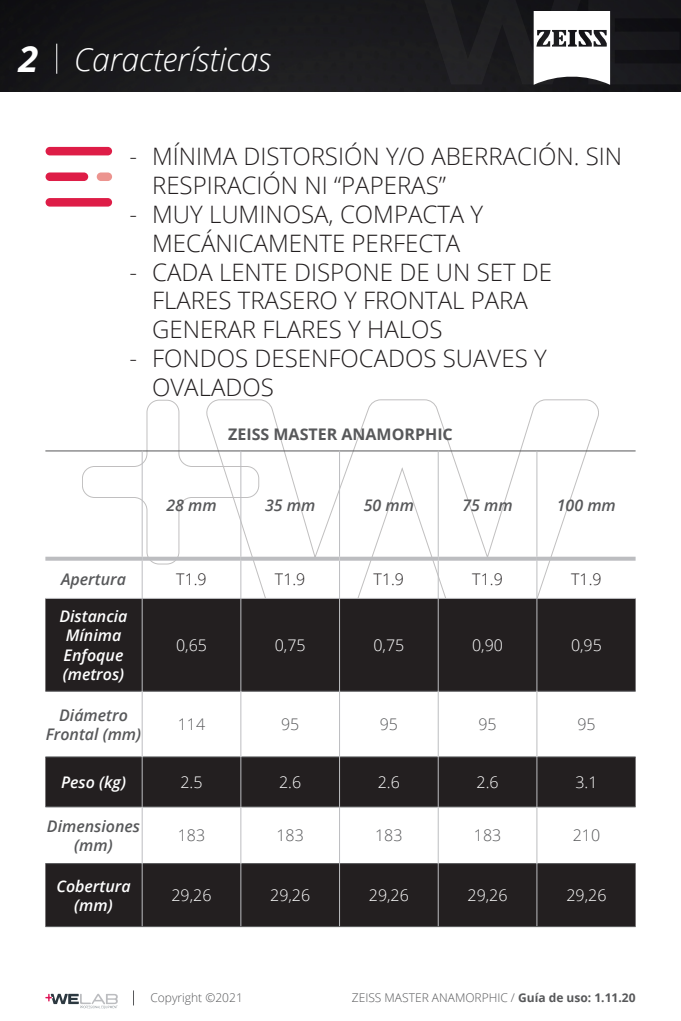
<style>
.page{position:relative;width:681px;height:1021px;background:#fff}
.page>*{position:absolute;margin:0;border:0;box-sizing:border-box;transform-origin:0 0}
.t1{font:italic 700 36px "Open Sans";color:#fff}
.t2{font:italic 300 32px "Open Sans";color:#fff}
.t3{font:300 24px/28.8px "Open Sans";color:#231f20}
.t4{font:italic 600 16px/19.2px "Open Sans";color:#57585a;text-align:center}
.t5{font:300 16px "Open Sans";color:#fff}
.t6{font:italic 600 16px/19.2px "Open Sans";color:#fff}
.t7{font:300 16px "Open Sans";color:#57585a}
.t8{font:700 16px "Open Sans";color:#57585a}
.t9{font:300 16px "Open Sans";color:#231f20}
.t10{font:300 12px "Open Sans";color:#57585a}
.s1{font-weight:700}
</style>
<div class="page">
<img style="left:0;top:0;width:680px;height:91px">
<hr style="left:56px;top:44px;width:1px;height:30px;background:#fff">
<svg style="left:533px;top:12px;width:77px;height:73px"></svg>
<svg style="left:133px;top:990px;width:1px;height:15px"></svg>
<svg style="left:45px;top:993px;width:73px;height:15px"></svg>
<svg style="left:82px;top:400px;width:516px;height:197px"></svg>
<svg style="left:45px;top:599px;width:590px;height:326px;fill:#231f20"></svg>
<hr style="left:45px;top:690px;width:97px;height:2px;background:#57585a">
<hr style="left:143px;top:690px;width:97px;height:2px;background:#57585a">
<hr style="left:241px;top:690px;width:98px;height:2px;background:#57585a">
<hr style="left:340px;top:690px;width:97px;height:2px;background:#57585a">
<hr style="left:438px;top:690px;width:98px;height:2px;background:#57585a">
<hr style="left:537px;top:690px;width:98px;height:2px;background:#57585a">
<hr style="left:45px;top:756px;width:97px;height:1px;background:#57585a">
<hr style="left:143px;top:756px;width:97px;height:1px;background:#57585a">
<hr style="left:241px;top:756px;width:98px;height:1px;background:#57585a">
<hr style="left:340px;top:756px;width:97px;height:1px;background:#57585a">
<hr style="left:438px;top:756px;width:98px;height:1px;background:#57585a">
<hr style="left:537px;top:756px;width:98px;height:1px;background:#57585a">
<hr style="left:45px;top:806px;width:97px;height:1px;background:#57585a">
<hr style="left:143px;top:806px;width:97px;height:1px;background:#57585a">
<hr style="left:241px;top:806px;width:98px;height:1px;background:#57585a">
<hr style="left:340px;top:806px;width:97px;height:1px;background:#57585a">
<hr style="left:438px;top:806px;width:98px;height:1px;background:#57585a">
<hr style="left:537px;top:806px;width:98px;height:1px;background:#57585a">
<hr style="left:45px;top:862px;width:97px;height:2px;background:#57585a">
<hr style="left:143px;top:862px;width:97px;height:2px;background:#57585a">
<hr style="left:241px;top:862px;width:98px;height:2px;background:#57585a">
<hr style="left:340px;top:862px;width:97px;height:2px;background:#57585a">
<hr style="left:438px;top:862px;width:98px;height:2px;background:#57585a">
<hr style="left:537px;top:862px;width:98px;height:2px;background:#57585a">
<hr style="left:45px;top:925px;width:97px;height:2px;background:#57585a">
<hr style="left:142px;top:925px;width:99px;height:2px;background:#57585a">
<hr style="left:241px;top:925px;width:98px;height:2px;background:#57585a">
<hr style="left:339px;top:925px;width:99px;height:2px;background:#57585a">
<hr style="left:438px;top:925px;width:98px;height:2px;background:#57585a">
<hr style="left:536px;top:925px;width:99px;height:2px;background:#57585a">
<hr style="left:45px;top:450px;width:97px;height:1px;background:#57585a">
<hr style="left:142px;top:450px;width:99px;height:1px;background:#57585a">
<hr style="left:241px;top:450px;width:98px;height:1px;background:#57585a">
<hr style="left:339px;top:450px;width:99px;height:1px;background:#57585a">
<hr style="left:438px;top:450px;width:98px;height:1px;background:#57585a">
<hr style="left:536px;top:450px;width:99px;height:1px;background:#57585a">
<hr style="left:141px;top:451px;width:2px;height:105px;background:#bcbdc0">
<hr style="left:240px;top:451px;width:1px;height:105px;background:#bcbdc0">
<hr style="left:141px;top:599px;width:2px;height:92px;background:#bcbdc0">
<hr style="left:240px;top:599px;width:1px;height:92px;background:#bcbdc0">
<hr style="left:141px;top:691px;width:2px;height:66px;background:#bcbdc0">
<hr style="left:240px;top:691px;width:1px;height:66px;background:#bcbdc0">
<hr style="left:141px;top:757px;width:2px;height:49px;background:#bcbdc0">
<hr style="left:240px;top:757px;width:1px;height:49px;background:#bcbdc0">
<hr style="left:141px;top:806px;width:2px;height:57px;background:#bcbdc0">
<hr style="left:240px;top:806px;width:1px;height:57px;background:#bcbdc0">
<hr style="left:141px;top:863px;width:2px;height:63px;background:#bcbdc0">
<hr style="left:240px;top:863px;width:1px;height:63px;background:#bcbdc0">
<svg style="left:45px;top:556px;width:97px;height:4px"></svg>
<svg style="left:142px;top:556px;width:99px;height:4px"></svg>
<svg style="left:241px;top:556px;width:98px;height:4px"></svg>
<svg style="left:339px;top:556px;width:99px;height:4px"></svg>
<svg style="left:438px;top:556px;width:98px;height:4px"></svg>
<svg style="left:536px;top:556px;width:99px;height:4px"></svg>
<hr style="left:45px;top:597px;width:97px;height:2px;background:#bcbdc0">
<hr style="left:142px;top:597px;width:99px;height:2px;background:#bcbdc0">
<hr style="left:241px;top:597px;width:98px;height:2px;background:#bcbdc0">
<hr style="left:339px;top:597px;width:99px;height:2px;background:#bcbdc0">
<hr style="left:438px;top:597px;width:98px;height:2px;background:#bcbdc0">
<hr style="left:536px;top:597px;width:99px;height:2px;background:#bcbdc0">
<hr style="left:141px;top:560px;width:2px;height:38px;background:#bcbdc0">
<hr style="left:240px;top:560px;width:1px;height:38px;background:#bcbdc0">
<hr style="left:339px;top:451px;width:1px;height:105px;background:#bcbdc0">
<hr style="left:437px;top:451px;width:1px;height:105px;background:#bcbdc0">
<hr style="left:339px;top:599px;width:1px;height:92px;background:#bcbdc0">
<hr style="left:437px;top:599px;width:1px;height:92px;background:#bcbdc0">
<hr style="left:339px;top:691px;width:1px;height:66px;background:#bcbdc0">
<hr style="left:437px;top:691px;width:1px;height:66px;background:#bcbdc0">
<hr style="left:339px;top:757px;width:1px;height:49px;background:#bcbdc0">
<hr style="left:437px;top:757px;width:1px;height:49px;background:#bcbdc0">
<hr style="left:339px;top:806px;width:1px;height:57px;background:#bcbdc0">
<hr style="left:437px;top:806px;width:1px;height:57px;background:#bcbdc0">
<hr style="left:339px;top:863px;width:1px;height:63px;background:#bcbdc0">
<hr style="left:437px;top:863px;width:1px;height:63px;background:#bcbdc0">
<hr style="left:339px;top:560px;width:1px;height:38px;background:#bcbdc0">
<hr style="left:437px;top:560px;width:1px;height:38px;background:#bcbdc0">
<hr style="left:536px;top:451px;width:1px;height:105px;background:#bcbdc0">
<hr style="left:536px;top:599px;width:1px;height:92px;background:#bcbdc0">
<hr style="left:536px;top:691px;width:1px;height:66px;background:#bcbdc0">
<hr style="left:536px;top:757px;width:1px;height:49px;background:#bcbdc0">
<hr style="left:536px;top:806px;width:1px;height:57px;background:#bcbdc0">
<hr style="left:536px;top:863px;width:1px;height:63px;background:#bcbdc0">
<hr style="left:536px;top:560px;width:1px;height:38px;background:#bcbdc0">
<div style="left:46px;top:147px;width:66px;height:8px;background:#de1d47;border-radius:4px"></div>
<div style="left:46px;top:172px;width:42px;height:9px;background:#de1d47;border-radius:4px"></div>
<div style="left:97px;top:172px;width:15px;height:9px;background:#ec948f;border-radius:4px"></div>
<div style="left:46px;top:198px;width:66px;height:8px;background:#de1d47;border-radius:4px"></div>
<h1 class="t1" style="left:18px;top:33px;width:21px">2</h1>
<p class="t2" style="left:74px;top:38px;width:199px">Características</p>
<p class="t3" style="left:152px;top:141px;width:471px;text-indent:-23px">- MÍNIMA DISTORSIÓN Y/O ABERRACIÓN. SIN<br>RESPIRACIÓN NI “PAPERAS”</p>
<p class="t3" style="left:129px;top:199px;width:355px;text-align:center">- MUY LUMINOSA, COMPACTA Y<br>MECÁNICAMENTE PERFECTA</p>
<p class="t3" style="left:152px;top:257px;width:401px;text-indent:-23px">- CADA LENTE DISPONE DE UN SET DE<br>FLARES TRASERO Y FRONTAL PARA<br>GENERAR FLARES Y HALOS</p>
<p class="t3" style="left:152px;top:343px;width:396px;text-indent:-23px">- FONDOS DESENFOCADOS SUAVES Y<br>OVALADOS</p>
<p class="t8" style="left:228px;top:423px;width:226px">ZEISS MASTER ANAMORPHIC</p>
<p class="t4" style="left:166px;top:495px;width:52px">28 mm</p>
<p class="t4" style="left:265px;top:495px;width:52px">35 mm</p>
<p class="t4" style="left:363px;top:495px;width:52px">50 mm</p>
<p class="t4" style="left:462px;top:495px;width:52px">75 mm</p>
<p class="t4" style="left:556px;top:495px;width:61px">100 mm</p>
<p class="t4" style="left:61px;top:569px;width:66px">Apertura</p>
<p class="t9" style="left:176px;top:568px;width:32px">T1.9</p>
<p class="t9" style="left:275px;top:568px;width:32px">T1.9</p>
<p class="t9" style="left:373px;top:568px;width:32px">T1.9</p>
<p class="t9" style="left:472px;top:568px;width:32px">T1.9</p>
<p class="t9" style="left:571px;top:568px;width:32px">T1.9</p>
<p class="t6" style="left:59px;top:606px;width:70px">Distancia</p>
<p class="t6" style="left:66px;top:625px;width:57px">Mínima</p>
<p class="t6" style="left:63px;top:644px;width:63px">Enfoque (metros)</p>
<p class="t5" style="left:176px;top:634px;width:32px">0,65</p>
<p class="t5" style="left:274px;top:634px;width:32px">0,75</p>
<p class="t5" style="left:373px;top:634px;width:32px">0,75</p>
<p class="t5" style="left:472px;top:634px;width:32px">0,90</p>
<p class="t5" style="left:571px;top:634px;width:32px">0,95</p>
<p class="t4" style="left:59px;top:704px;width:70px">Diámetro</p>
<p class="t4" style="left:46px;top:724px;width:97px">Frontal (mm)</p>
<p class="t7" style="left:178px;top:713px;width:29px">114</p>
<p class="t7" style="left:281px;top:713px;width:20px">95</p>
<p class="t7" style="left:379px;top:713px;width:20px">95</p>
<p class="t7" style="left:478px;top:713px;width:20px">95</p>
<p class="t7" style="left:577px;top:713px;width:20px">95</p>
<p class="t6" style="left:61px;top:772px;width:66px">Peso (kg)</p>
<p class="t5" style="left:180px;top:771px;width:24px">2.5</p>
<p class="t5" style="left:279px;top:771px;width:24px">2.6</p>
<p class="t5" style="left:377px;top:771px;width:24px">2.6</p>
<p class="t5" style="left:476px;top:771px;width:24px">2.6</p>
<p class="t5" style="left:575px;top:771px;width:24px">3.1</p>
<p class="t4" style="left:47px;top:816px;width:94px">Dimensiones (mm)</p>
<p class="t7" style="left:178px;top:824px;width:29px">183</p>
<p class="t7" style="left:276px;top:824px;width:29px">183</p>
<p class="t7" style="left:375px;top:824px;width:29px">183</p>
<p class="t7" style="left:473px;top:824px;width:29px">183</p>
<p class="t7" style="left:572px;top:824px;width:29px">210</p>
<p class="t6" style="left:56px;top:875px;width:76px;text-align:center">Cobertura (mm)</p>
<p class="t5" style="left:171px;top:884px;width:41px">29,26</p>
<p class="t5" style="left:270px;top:884px;width:41px">29,26</p>
<p class="t5" style="left:369px;top:884px;width:41px">29,26</p>
<p class="t5" style="left:467px;top:884px;width:41px">29,26</p>
<p class="t5" style="left:566px;top:884px;width:41px">29,26</p>
<p class="t10" style="left:150px;top:989px;width:94px">Copyright ©2021</p>
<p class="t10" style="left:351px;top:989px;width:285px">ZEISS MASTER ANAMORPHIC / <span class="s1">Guía de uso: 1.11.20</span></p>
</div>
